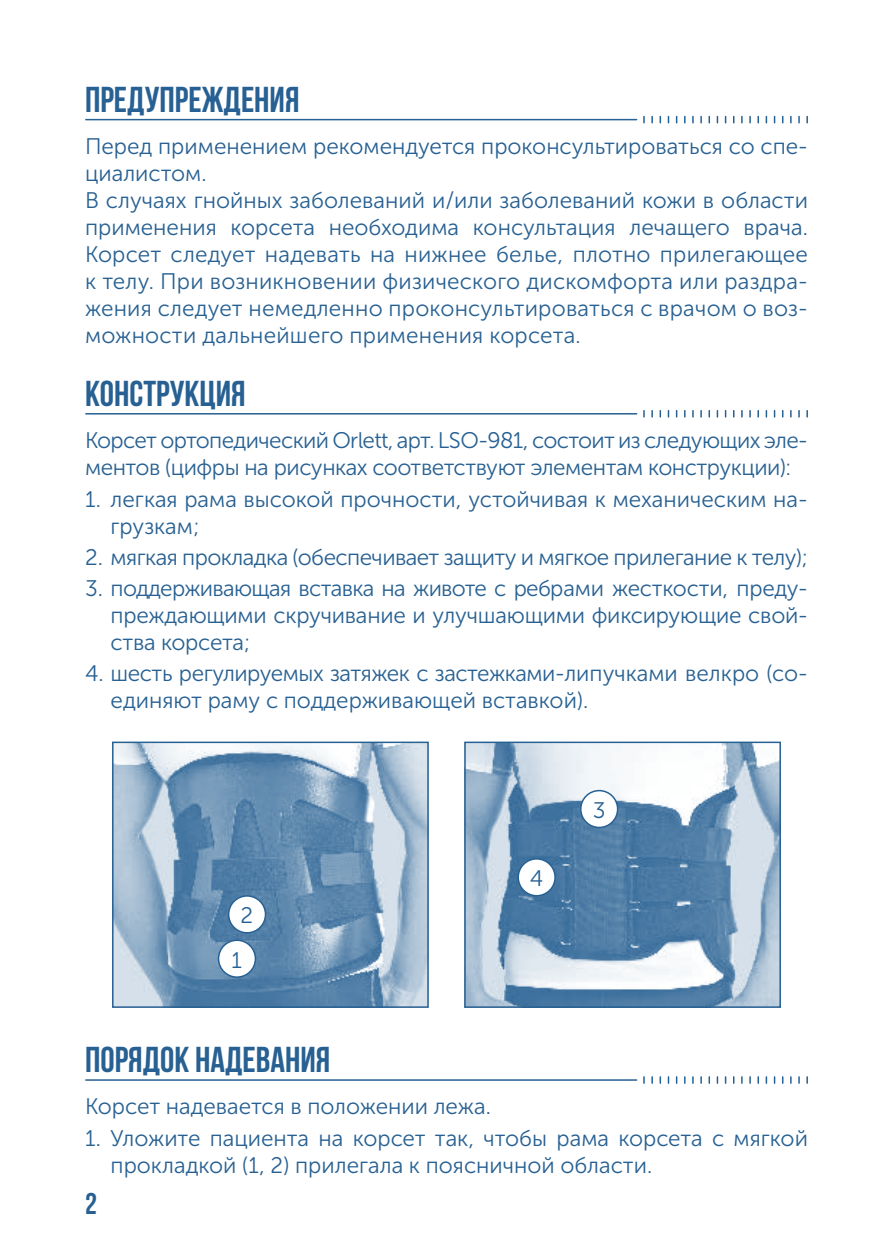
<style>
.page{position:relative;width:893px;height:1259px;background:#fff}
.page>*{position:absolute;margin:0;border:0;box-sizing:border-box;transform-origin:0 0}
.t1{font:700 36px "Bebas Neue";color:#276092}
.t2{font:700 30px "Bebas Neue";color:#276092}
.t3{font:22.5px/27px "Museo Sans Cyrl 300";color:#276092}
.t4{font:22.5px/27px "Museo Sans Cyrl 300";letter-spacing:-.025em;color:#276092}
</style>
<div class="page">
<img style="left:115px;top:744px;width:311px;height:261px">
<div style="left:112px;top:741px;width:317px;height:267px;border:2px solid #276092"></div>
<img style="left:467px;top:744px;width:311px;height:261px">
<div style="left:464px;top:741px;width:317px;height:267px;border:2px solid #276092"></div>
<div style="left:219px;top:940px;width:36px;height:37px;background:#fff;border-radius:50%"></div>
<div style="left:218px;top:939px;width:38px;height:39px;border:2px solid #276092;border-radius:50%"></div>
<div style="left:229px;top:896px;width:36px;height:37px;background:#fff;border-radius:50%"></div>
<div style="left:228px;top:895px;width:38px;height:38px;border:2px solid #276092;border-radius:50%"></div>
<div style="left:518px;top:859px;width:37px;height:36px;background:#fff;border-radius:50%"></div>
<div style="left:517px;top:858px;width:39px;height:38px;border:2px solid #276092;border-radius:50%"></div>
<div style="left:581px;top:790px;width:37px;height:37px;background:#fff;border-radius:50%"></div>
<div style="left:580px;top:790px;width:38px;height:38px;border:2px solid #276092;border-radius:50%"></div>
<hr style="left:86px;top:119px;width:551px;height:1px;background:#276092">
<svg style="left:643px;top:116px;width:2px;height:7px"></svg>
<svg style="left:651px;top:116px;width:2px;height:7px"></svg>
<svg style="left:692px;top:116px;width:2px;height:7px"></svg>
<svg style="left:700px;top:116px;width:2px;height:7px"></svg>
<svg style="left:708px;top:116px;width:2px;height:7px"></svg>
<svg style="left:741px;top:116px;width:2px;height:7px"></svg>
<svg style="left:749px;top:116px;width:2px;height:7px"></svg>
<svg style="left:757px;top:116px;width:2px;height:7px"></svg>
<svg style="left:790px;top:116px;width:2px;height:7px"></svg>
<svg style="left:798px;top:116px;width:2px;height:7px"></svg>
<svg style="left:806px;top:116px;width:2px;height:7px"></svg>
<hr style="left:86px;top:413px;width:551px;height:1px;background:#276092">
<svg style="left:643px;top:411px;width:2px;height:6px"></svg>
<svg style="left:651px;top:411px;width:2px;height:6px"></svg>
<svg style="left:692px;top:411px;width:2px;height:6px"></svg>
<svg style="left:700px;top:411px;width:2px;height:6px"></svg>
<svg style="left:708px;top:411px;width:2px;height:6px"></svg>
<svg style="left:741px;top:411px;width:2px;height:6px"></svg>
<svg style="left:749px;top:411px;width:2px;height:6px"></svg>
<svg style="left:757px;top:411px;width:2px;height:6px"></svg>
<svg style="left:790px;top:411px;width:2px;height:6px"></svg>
<svg style="left:798px;top:411px;width:2px;height:6px"></svg>
<svg style="left:806px;top:411px;width:2px;height:6px"></svg>
<hr style="left:86px;top:1079px;width:551px;height:1px;background:#276092">
<svg style="left:643px;top:1077px;width:2px;height:6px"></svg>
<svg style="left:651px;top:1077px;width:2px;height:6px"></svg>
<svg style="left:692px;top:1077px;width:2px;height:6px"></svg>
<svg style="left:700px;top:1077px;width:2px;height:6px"></svg>
<svg style="left:708px;top:1077px;width:2px;height:6px"></svg>
<svg style="left:741px;top:1077px;width:2px;height:6px"></svg>
<svg style="left:749px;top:1077px;width:2px;height:6px"></svg>
<svg style="left:757px;top:1077px;width:2px;height:6px"></svg>
<svg style="left:790px;top:1077px;width:2px;height:6px"></svg>
<svg style="left:798px;top:1077px;width:2px;height:6px"></svg>
<svg style="left:806px;top:1077px;width:2px;height:6px"></svg>
<h1 class="t1" style="left:85px;top:80px;width:216px">Предупреждения</h1>
<p class="t3" style="left:85px;top:133px;width:724px">Перед применением рекомендуется проконсультироваться со спе&shy;циалистом.<br>В случаях гнойных заболеваний и/или заболеваний кожи в области применения корсета необходима консультация лечащего врача.<br>Корсет следует надевать на нижнее белье, плотно прилегающее к телу. При возникновении физического дискомфорта или раздра&shy;жения следует немедленно проконсультироваться с врачом о воз&shy;можности дальнейшего применения корсета.</p>
<h1 class="t1" style="left:85px;top:374px;width:162px">Конструкция</h1>
<p class="t4" style="left:85px;top:427px;width:724px">Корсет ортопедический Orlett, арт. LSO-981, состоит из следующих эле&shy;ментов (цифры на рисунках соответствуют элементам конструкции):</p>
<p class="t3" style="left:111px;top:485px;width:699px;text-indent:-26px">1. легкая рама высокой прочности, устойчивая к механическим на&shy;грузкам;</p>
<p class="t4" style="left:85px;top:544px;width:724px">2. мягкая прокладка (обеспечивает защиту и мягкое прилегание к телу);</p>
<p class="t3" style="left:111px;top:575px;width:699px;text-align:justify;text-indent:-26px">3. поддерживающая вставка на животе с ребрами жесткости, преду&shy;преждающими скручивание и улучшающими фиксирующие свой&shy;ства корсета;</p>
<p class="t3" style="left:111px;top:660px;width:699px;text-indent:-26px">4. шесть регулируемых затяжек с застежками-липучками велкро (со&shy;единяют раму с поддерживающей вставкой).</p>
<p class="t3" style="left:241px;top:902px;width:14px">2</p>
<p class="t3" style="left:231px;top:946px;width:12px">1</p>
<p class="t3" style="left:530px;top:865px;width:15px">4</p>
<p class="t3" style="left:593px;top:797px;width:14px">3</p>
<h1 class="t1" style="left:85px;top:1040px;width:247px">Порядок надевания</h1>
<p class="t3" style="left:85px;top:1093px;width:407px">Корсет надевается в положении лежа.</p>
<p class="t3" style="left:111px;top:1124px;width:699px;text-indent:-26px">1. Уложите пациента на корсет так, чтобы рама корсета с мягкой прокладкой (1, 2) прилегала к поясничной области.</p>
<h2 class="t2" style="left:85px;top:1187px;width:13px">2</h2>
</div>
